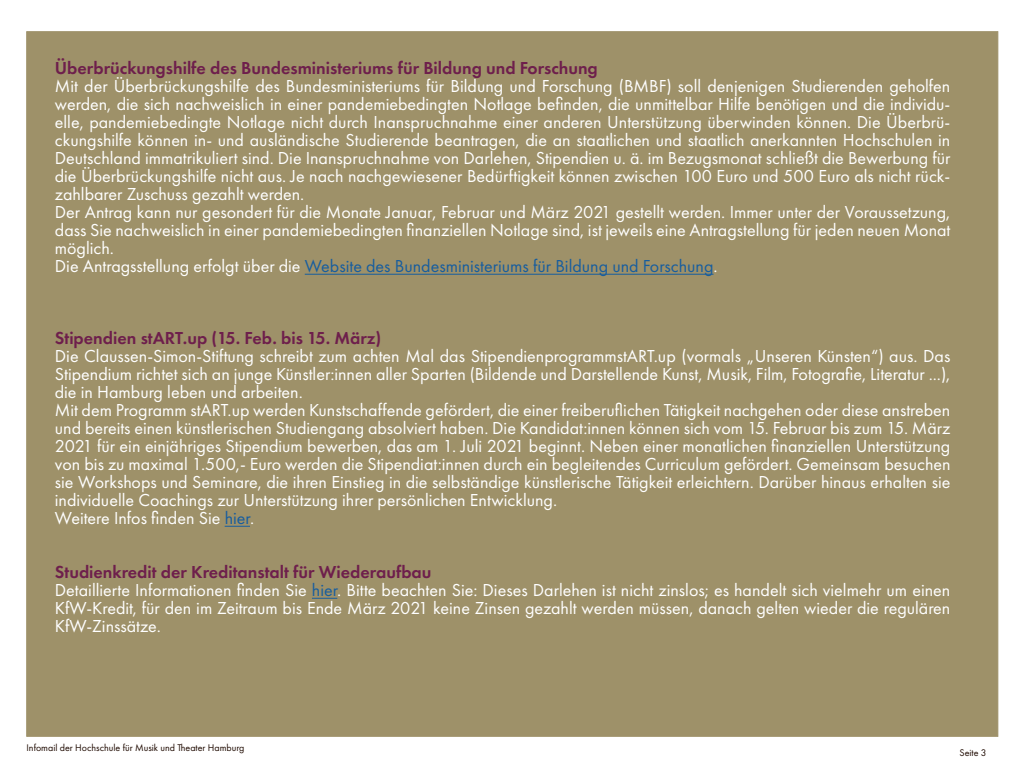
<style>
.page{position:relative;width:1024px;height:768px;background:#fff}
.page>*{position:absolute;margin:0;border:0;box-sizing:border-box;transform-origin:0 0}
.t1{font:18px/18px "Futura PT";color:#fff;text-align:justify}
.t2{font:600 18px "Futura PT";color:#6e1f4c}
.t3{font:18px "Futura PT";color:#175d9e}
.t4{font:10px "Futura PT";color:#1f0a00}
.s1{color:#fff}
.s2{color:#175d9e}
</style>
<div class="page">
<div style="left:26px;top:31px;width:972px;height:706px;background:#9e9169;border:1px solid #9e9169"></div>
<hr style="left:305px;top:274px;width:408px;height:1px;background:#175d9e">
<svg style="left:225px;top:526px;width:25px;height:1px"></svg>
<svg style="left:312px;top:598px;width:25px;height:1px"></svg>
<p class="t2" style="left:55px;top:57px;width:544px">Überbrückungshilfe des Bundesministeriums für Bildung und Forschung</p>
<p class="t1" style="left:55px;top:77px;width:897px">Mit der Überbrückungshilfe des Bundesministeriums für Bildung und Forschung (BMBF) soll denjenigen Studierenden geholfen werden, die sich nachweislich in einer pandemiebedingten Notlage befinden, die unmittelbar Hilfe benötigen und die individu&shy;elle, pandemiebedingte Notlage nicht durch Inanspruchnahme einer anderen Unterstützung überwinden können. Die Überbrü&shy;ckungshilfe können in- und ausländische Studierende beantragen, die an staatlichen und staatlich anerkannten Hochschulen in Deutschland immatrikuliert sind. Die Inanspruchnahme von Darlehen, Stipendien u. ä. im Bezugsmonat schließt die Bewerbung für die Überbrückungshilfe nicht aus. Je nach nachgewiesener Bedürftigkeit können zwischen 100 Euro und 500 Euro als nicht rück&shy;zahlbarer Zuschuss gezahlt werden.</p>
<p class="t1" style="left:55px;top:203px;width:897px">Der Antrag kann nur gesondert für die Monate Januar, Februar und März 2021 gestellt werden. Immer unter der Voraussetzung, dass Sie nachweislich in einer pandemiebedingten finanziellen Notlage sind, ist jeweils eine Antragstellung für jeden neuen Monat möglich.</p>
<p class="t3" style="left:55px;top:256px;width:664px"><span class="s1">Die Antragsstellung erfolgt über die</span> Website des Bundesministeriums für Bildung und Forschung<span class="s1">.</span></p>
<p class="t2" style="left:55px;top:327px;width:328px">Stipendien stART.up (15. Feb. bis 15. März)</p>
<p class="t1" style="left:55px;top:347px;width:897px">Die Claussen-Simon-Stiftung schreibt zum achten Mal das StipendienprogrammstART.up (vormals „Unseren Künsten“) aus. Das Stipendium richtet sich an junge Künstler:innen aller Sparten (Bildende und Darstellende Kunst, Musik, Film, Fotografie, Literatur ...), die in Hamburg leben und arbeiten.</p>
<p class="t1" style="left:55px;top:401px;width:897px">Mit dem Programm stART.up werden Kunstschaffende gefördert, die einer freiberuflichen Tätigkeit nachgehen oder diese anstreben und bereits einen künstlerischen Studiengang absolviert haben. Die Kandidat:innen können sich vom 15. Februar bis zum 15. März 2021 für ein einjähriges Stipendium bewerben, das am 1. Juli 2021 beginnt. Neben einer monatlichen finanziellen Unterstützung von bis zu maximal 1.500,- Euro werden die Stipendiat:innen durch ein begleitendes Curriculum gefördert. Gemeinsam besuchen sie Workshops und Seminare, die ihren Einstieg in die selbständige künstlerische Tätigkeit erleichtern. Darüber hinaus erhalten sie individuelle Coachings zur Unterstützung ihrer persönlichen Entwicklung.</p>
<p class="t1" style="left:55px;top:509px;width:201px">Weitere Infos finden Sie <span class="s2">hier</span>.</p>
<p class="t2" style="left:55px;top:561px;width:378px">Studienkredit der Kreditanstalt für Wiederaufbau</p>
<p class="t1" style="left:55px;top:581px;width:897px">Detaillierte Informationen finden Sie <span class="s2">hier</span>. Bitte beachten Sie: Dieses Darlehen ist nicht zinslos; es handelt sich vielmehr um einen KfW-Kredit, für den im Zeitraum bis Ende März 2021 keine Zinsen gezahlt werden müssen, danach gelten wieder die regulären KfW-Zinssätze.</p>
<p class="t4" style="left:27px;top:742px;width:219px">Infomail der Hochschule für Musik und Theater Hamburg</p>
<p class="t4" style="left:959px;top:747px;width:29px">Seite 3</p>
</div>
